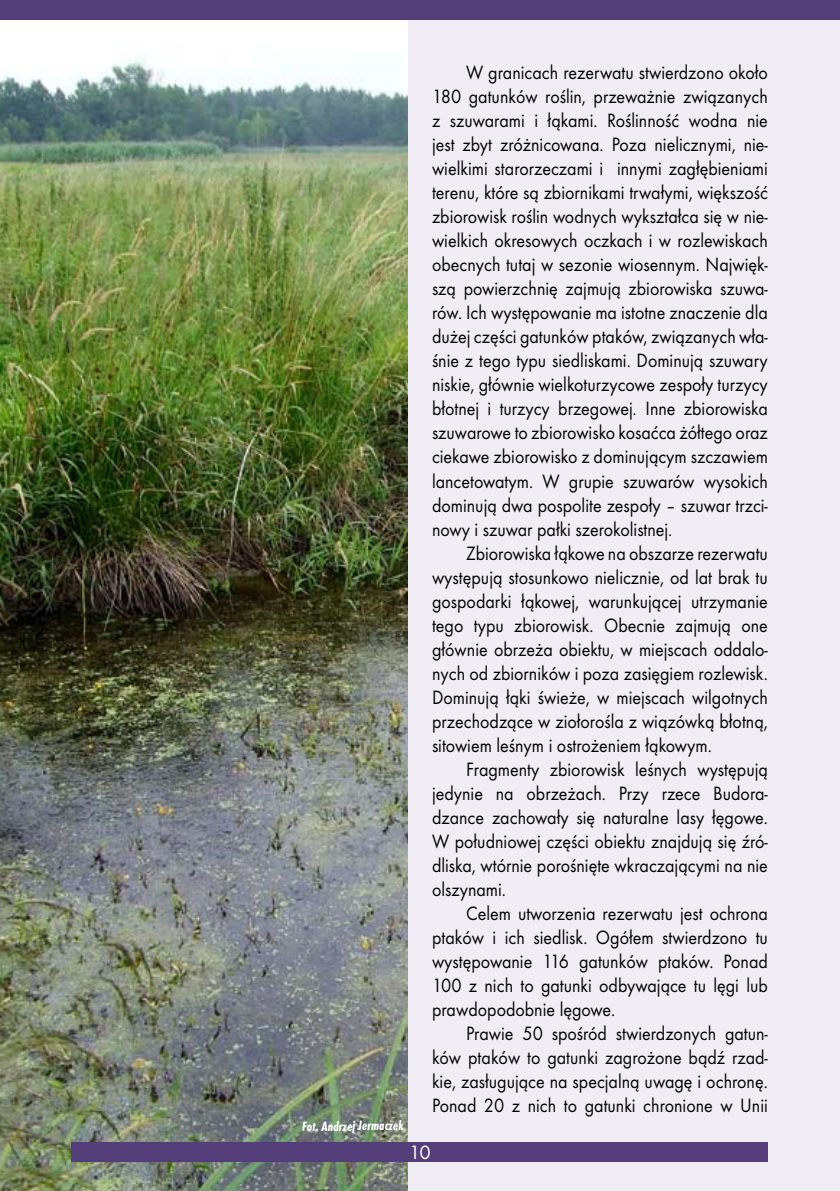
<style>
.page{position:relative;width:840px;height:1191px;background:#fff}
.page>*{position:absolute;margin:0;border:0;box-sizing:border-box;transform-origin:0 0}
.t1{font:20px/24px "Futur TEE";color:#000;text-align:justify;scale:.9 1}
.t2{font:20px "Futur TEE";color:#fff}
.t3{font:italic 14px "Futur TEE Bol Con";color:#fff}
.s1{font-style:italic}
</style>
<div class="page">
<div style="left:0;top:0;width:839px;height:1191px;background:#f0edf5"></div>
<hr style="left:839px;top:0;width:1px;height:1191px;background:#f0edf5">
<img style="left:0;top:20px;width:408px;height:1171px">
<div style="left:72px;top:1141px;width:695px;height:20px;background:#533e79"></div>
<div style="left:0;top:0;width:839px;height:20px;background:#533e79"></div>
<svg style="left:839px;top:0;width:1px;height:20px"></svg>
<p class="t3" style="left:302px;top:1118px;width:103px;rotate:-1deg">Fot. Andrzej Jermaczek</p>
<p class="t1" style="left:432px;top:60px;width:374px;text-indent:34px">W granicach rezerwatu stwierdzono około 180 gatunków roślin, przeważnie związanych z szuwarami i łąkami. Roślinność wodna nie jest zbyt zróżnicowana. Poza nielicznymi, nie&shy;wielkimi starorzeczami i innymi zagłębieniami terenu, które są zbiornikami trwałymi, większość zbiorowisk roślin wodnych wykształca się w nie&shy;wielkich okresowych oczkach i w rozlewiskach obecnych tutaj w sezonie wiosennym. Najwięk&shy;szą powierzchnię zajmują zbiorowiska szuwa&shy;rów. Ich występowanie ma istotne znaczenie dla dużej części gatunków ptaków, związanych wła&shy;śnie z tego typu siedliskami. Dominują szuwary niskie, głównie wielkoturzycowe zespoły turzycy błotnej i turzycy brzegowej<span class="s1">.</span> Inne zbiorowiska szuwarowe to zbiorowisko kosaćca żółtego oraz ciekawe zbiorowisko z dominującym szczawiem lancetowatym. W grupie szuwarów wysokich dominują dwa pospolite zespoły – szuwar trzci&shy;nowy i szuwar pałki szerokolistnej<span class="s1">.</span></p>
<p class="t1" style="left:432px;top:540px;width:374px;text-indent:34px">Zbiorowiska łąkowe na obszarze rezerwatu występują stosunkowo nielicznie, od lat brak tu gospodarki łąkowej, warunkującej utrzymanie tego typu zbiorowisk. Obecnie zajmują one głównie obrzeża obiektu, w miejscach oddalo&shy;nych od zbiorników i poza zasięgiem rozlewisk.<br>Dominują łąki świeże, w miejscach wilgotnych przechodzące w ziołorośla z wiązówką błotną, sitowiem leśnym i ostrożeniem łąkowym.</p>
<p class="t1" style="left:432px;top:756px;width:374px;text-indent:34px">Fragmenty zbiorowisk leśnych występują jedynie na obrzeżach. Przy rzece Budora&shy;dzance zachowały się naturalne lasy łęgowe.<br>W południowej części obiektu znajdują się źró&shy;dliska, wtórnie porośnięte wkraczającymi na nie olszynami.</p>
<p class="t1" style="left:432px;top:900px;width:374px;text-indent:34px">Celem utworzenia rezerwatu jest ochrona ptaków i ich siedlisk. Ogółem stwierdzono tu występowanie 116 gatunków ptaków. Ponad 100 z nich to gatunki odbywające tu lęgi lub prawdopodobnie lęgowe.</p>
<p class="t1" style="left:432px;top:1020px;width:374px;text-indent:34px">Prawie 50 spośród stwierdzonych gatun&shy;ków ptaków to gatunki zagrożone bądź rzad&shy;kie, zasługujące na specjalną uwagę i ochronę.<br>Ponad 20 z nich to gatunki chronione w Unii</p>
<p class="t2" style="left:409px;top:1140px;width:23px">10</p>
</div>
